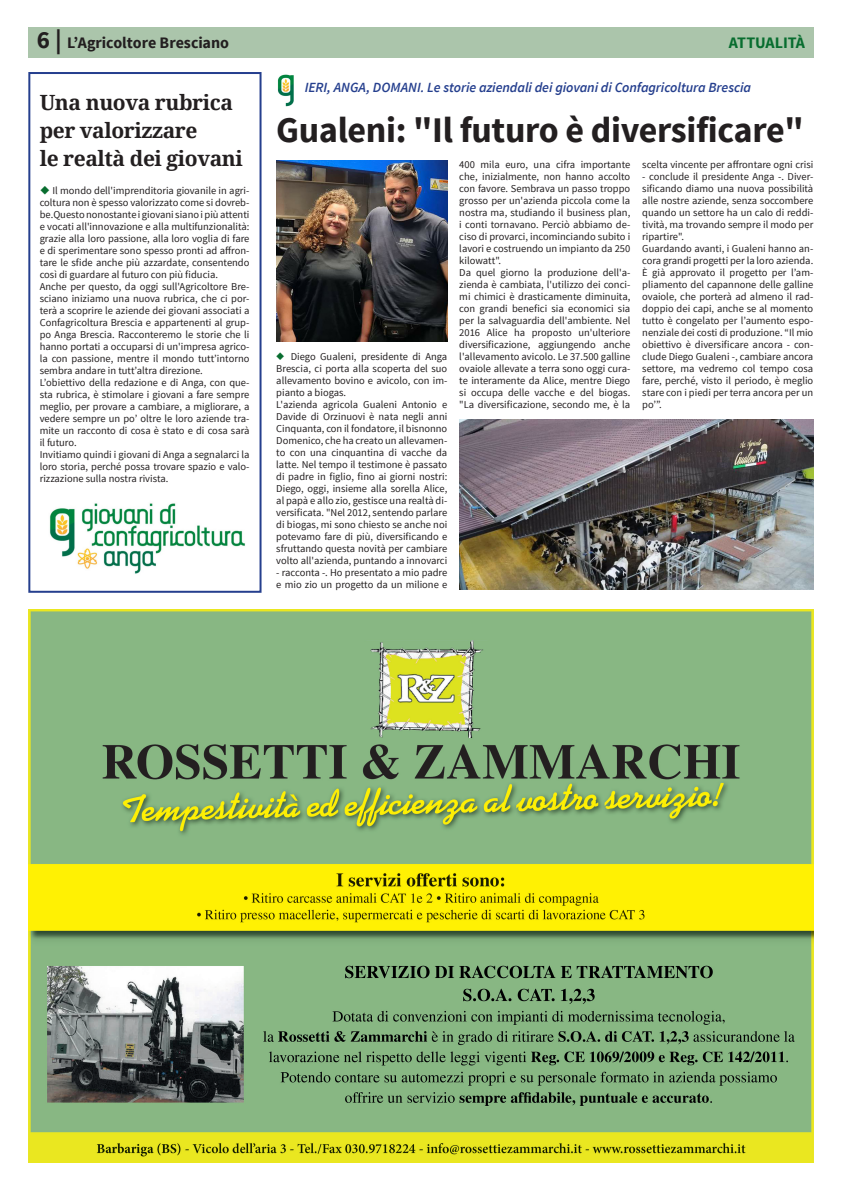
<style>
.page{position:relative;width:842px;height:1191px;background:#fff}
.page>*{position:absolute;margin:0;border:0;box-sizing:border-box;transform-origin:0 0}
.TITOLI_articoli_BIG{font:700 36px "Source Sans Pro";letter-spacing:-.01em;color:#231f20}
.TITOLI_articoli_MEDI{font:700 21px/28px "Noto Serif";letter-spacing:-.02em;color:#231f20}
.t1{font:700 16px "Source Sans Pro";letter-spacing:-.005em;color:#231f20}
.t2{font:700 16px "Source Sans Pro";letter-spacing:-.01em;color:#086d2f}
.Testo_lungo{font:italic 600 14px "Source Sans Pro";letter-spacing:-.005em;color:#253f8e}
.Testo_lungo-2{font:10.5px/12px "Source Sans Pro";color:#231f20;text-align:justify}
.s1{font-size:25px}
.s2{color:#086d2f}
</style>
<div class="page">
<div style="left:28px;top:27px;width:785px;height:30px;background:#abc5ab"></div>
<div style="left:28px;top:72px;width:234px;height:521px;border:2px solid #253f8e"></div>
<img style="left:28px;top:609px;width:786px;height:553px">
<img style="left:459px;top:419px;width:354px;height:170px">
<img style="left:277px;top:74px;width:17px;height:33px">
<img style="left:276px;top:160px;width:172px;height:182px">
<img style="left:49px;top:503px;width:196px;height:71px">
<p class="t1" style="left:37px;top:33px;width:194px"><span class="s1">6 |</span> L’Agricoltore Bresciano</p>
<p class="t2" style="left:729px;top:33px;width:78px">ATTUALITÀ</p>
<p class="TITOLI_articoli_MEDI" style="left:40px;top:88px;width:205px">Una nuova rubrica per valorizzare<br>le realtà dei giovani</p>
<p class="Testo_lungo-2" style="left:40px;top:184px;width:211px"><span class="s2">◆</span> Il mondo dell'imprenditoria giovanile in agri&shy;coltura non è spesso valorizzato come si dovreb&shy;be.Questo nonostante i giovani siano i più attenti e vocati all'innovazione e alla multifunzionalità: grazie alla loro passione, alla loro voglia di fare e di sperimentare sono spesso pronti ad affron&shy;tare le sfide anche più azzardate, consentendo così di guardare al futuro con più fiducia.</p>
<p class="Testo_lungo-2" style="left:40px;top:280px;width:211px">Anche per questo, da oggi sull'Agricoltore Bre&shy;sciano iniziamo una nuova rubrica, che ci por&shy;terà a scoprire le aziende dei giovani associati a Confagricoltura Brescia e appartenenti al grup&shy;po Anga Brescia. Racconteremo le storie che li hanno portati a occuparsi di un'impresa agrico&shy;la con passione, mentre il mondo tutt’intorno sembra andare in tutt’altra direzione.</p>
<p class="Testo_lungo-2" style="left:40px;top:376px;width:211px">L’obiettivo della redazione e di Anga, con que&shy;sta rubrica, è stimolare i giovani a fare sempre meglio, per provare a cambiare, a migliorare, a vedere sempre un po’ oltre le loro aziende tra&shy;mite un racconto di cosa è stato e di cosa sarà il futuro.</p>
<p class="Testo_lungo-2" style="left:40px;top:448px;width:211px">Invitiamo quindi i giovani di Anga a segnalarci la loro storia, perché possa trovare spazio e valo&shy;rizzazione sulla nostra rivista.</p>
<p class="Testo_lungo" style="left:305px;top:78px;width:448px">IERI, ANGA, DOMANI. Le storie aziendali dei giovani di Confagricoltura Brescia</p>
<p class="TITOLI_articoli_BIG" style="left:276px;top:107px;width:529px">Gualeni: "Il futuro è diversificare"</p>
<p class="Testo_lungo-2" style="left:276px;top:351px;width:173px"><span class="s2">◆</span> Diego Gualeni, presidente di Anga Brescia, ci porta alla scoperta del suo allevamento bovino e avicolo, con im&shy;pianto a biogas.</p>
<p class="Testo_lungo-2" style="left:276px;top:399px;width:172px">L'azienda agricola Gualeni Antonio e Davide di Orzinuovi è nata negli anni Cinquanta, con il fondatore, il bisnonno Domenico, che ha creato un allevamen&shy;to con una cinquantina di vacche da latte. Nel tempo il testimone è passato di padre in figlio, fino ai giorni nostri:<br>Diego, oggi, insieme alla sorella Alice, al papà e allo zio, gestisce una realtà di&shy;versificata. "Nel 2012, sentendo parlare di biogas, mi sono chiesto se anche noi potevamo fare di più, diversificando e sfruttando questa novità per cambiare volto all'azienda, puntando a innovarci</p>
<p class="Testo_lungo-2" style="left:276px;top:567px;width:173px">- racconta -. Ho presentato a mio padre e mio zio un progetto da un milione e</p>
<p class="Testo_lungo-2" style="left:459px;top:159px;width:173px">400 mila euro, una cifra importante che, inizialmente, non hanno accolto con favore. Sembrava un passo troppo grosso per un'azienda piccola come la nostra ma, studiando il business plan, i conti tornavano. Perciò abbiamo de&shy;ciso di provarci, incominciando subito i lavori e costruendo un impianto da 250 kilowatt".</p>
<p class="Testo_lungo-2" style="left:459px;top:267px;width:173px">Da quel giorno la produzione dell'a&shy;zienda è cambiata, l'utilizzo dei conci&shy;mi chimici è drasticamente diminuita, con grandi benefici sia economici sia per la salvaguardia dell'ambiente. Nel 2016 Alice ha proposto un'ulteriore diversificazione, aggiungendo anche l'allevamento avicolo. Le 37.500 galline ovaiole allevate a terra sono oggi cura&shy;te interamente da Alice, mentre Diego si occupa delle vacche e del biogas. "La diversificazione, secondo me, è la</p>
<p class="Testo_lungo-2" style="left:642px;top:159px;width:172px">scelta vincente per affrontare ogni crisi</p>
<p class="Testo_lungo-2" style="left:642px;top:171px;width:172px">- conclude il presidente Anga -. Diver&shy;sificando diamo una nuova possibilità alle nostre aziende, senza soccombere quando un settore ha un calo di reddi&shy;tività, ma trovando sempre il modo per ripartire".</p>
<p class="Testo_lungo-2" style="left:642px;top:243px;width:173px">Guardando avanti, i Gualeni hanno an&shy;cora grandi progetti per la loro azienda.<br>È già approvato il progetto per l’am&shy;pliamento del capannone delle galline ovaiole, che porterà ad almeno il rad&shy;doppio dei capi, anche se al momento tutto è congelato per l’aumento espo&shy;nenziale dei costi di produzione. “Il mio obiettivo è diversificare ancora - con&shy;clude Diego Gualeni -, cambiare ancora settore, ma vedremo col tempo cosa fare, perché, visto il periodo, è meglio stare con i piedi per terra ancora per un po’”.</p>
</div>
